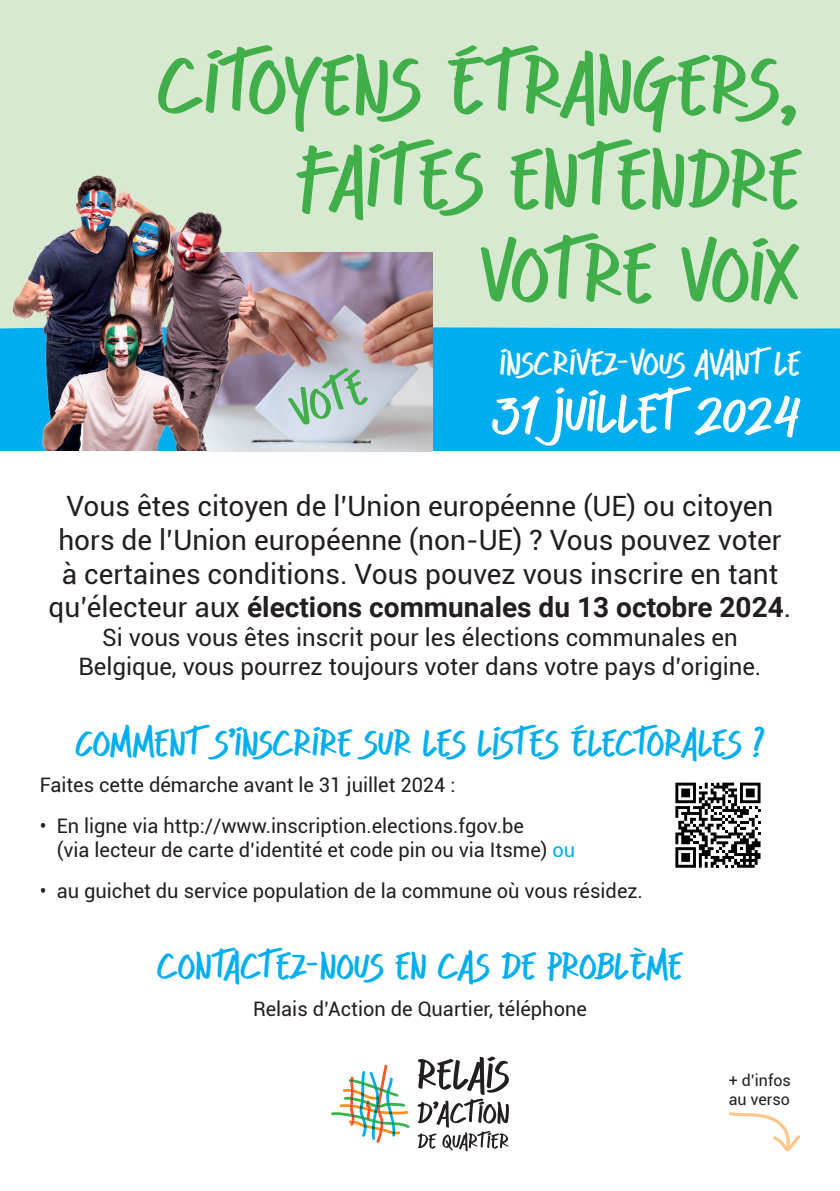
<style>
.page{position:relative;width:840px;height:1191px;background:#fff}
.page>*{position:absolute;margin:0;border:0;box-sizing:border-box;transform-origin:0 0}
.t1{font:88px/94px "Clint Marker";color:#40ae49;text-align:right}
.t2{font:58px "Clint Marker";letter-spacing:-.015em;color:#fff}
.t3{font:50.2px "Clint Marker";color:#40ae49}
.t4{font:40px "Clint Marker";color:#00aeef}
.t5{font:36px "Clint Marker";letter-spacing:-.005em;color:#fff}
.t6{font:28px/33.6px "Roboto";color:#231f20;text-align:center}
.t7{font:24px/28.8px "Roboto";color:#231f20;text-align:center}
.t8{font:20px/24px "Roboto";color:#231f20}
.t9{font:16px/19.2px "Roboto";color:#231f20}
.s1{font-weight:700}
.s2{color:#00aeef}
</style>
<div class="page">
<div style="left:0;top:0;width:839px;height:350px;background:#d8e9d2"></div>
<div style="left:0;top:332px;width:839px;height:118px;background:#00aeef"></div>
<svg style="left:0;top:327px;width:839px;height:7px"></svg>
<img style="left:202px;top:252px;width:230px;height:200px">
<img style="left:7px;top:175px;width:262px;height:275px">
<svg style="left:331px;top:1065px;width:79px;height:77px"></svg>
<svg style="left:417px;top:1056px;width:92px;height:95px"></svg>
<svg style="left:675px;top:782px;width:85px;height:85px"></svg>
<svg style="left:728px;top:1112px;width:72px;height:39px"></svg>
<h1 class="t1" style="left:158px;top:41px;width:643px">CITOYENS ÉTRANGERS,<br>FAITES ENTENDRE<br>VOTRE VOIX</h1>
<h3 class="t3" style="left:282px;top:390px;width:79px;rotate:-21deg">VOTE</h3>
<h3 class="t5" style="left:499px;top:345px;width:302px">INSCRIVEZ-VOUS AVANT LE</h3>
<h2 class="t2" style="left:492px;top:384px;width:309px">31 JUILLET 2024</h2>
<h3 class="t6" style="left:49px;top:488px;width:743px">Vous êtes citoyen de l’Union européenne (UE) ou citoyen hors de l’Union européenne (non-UE) ? Vous pouvez voter à certaines conditions. Vous pouvez vous inscrire en tant qu’électeur aux <span class="s1">élections communales du 13 octobre 2024</span>.</h3>
<p class="t7" style="left:78px;top:622px;width:684px">Si vous vous êtes inscrit pour les élections communales en<br>Belgique, vous pourrez toujours voter dans votre pays d’origine.</p>
<h3 class="t4" style="left:76px;top:722px;width:688px">COMMENT S’INSCRIRE SUR LES LISTES ÉLECTORALES ?</h3>
<p class="t8" style="left:40px;top:772px;width:417px">Faites cette démarche avant le 31 juillet 2024 :</p>
<p class="t8" style="left:57px;top:813px;width:519px;text-indent:-17px">• En ligne via http://www.inscription.elections.fgov.be<br>(via lecteur de carte d’identité et code pin ou via Itsme) <span class="s2">ou</span></p>
<p class="t8" style="left:40px;top:878px;width:604px">• au guichet du service population de la commune où vous résidez.</p>
<h3 class="t4" style="left:157px;top:946px;width:526px">CONTACTEZ-NOUS EN CAS DE PROBLÈME</h3>
<p class="t8" style="left:253px;top:995px;width:335px">Relais d’Action de Quartier, téléphone</p>
<p class="t9" style="left:728px;top:1070px;width:64px">+ d’infos au verso</p>
</div>
